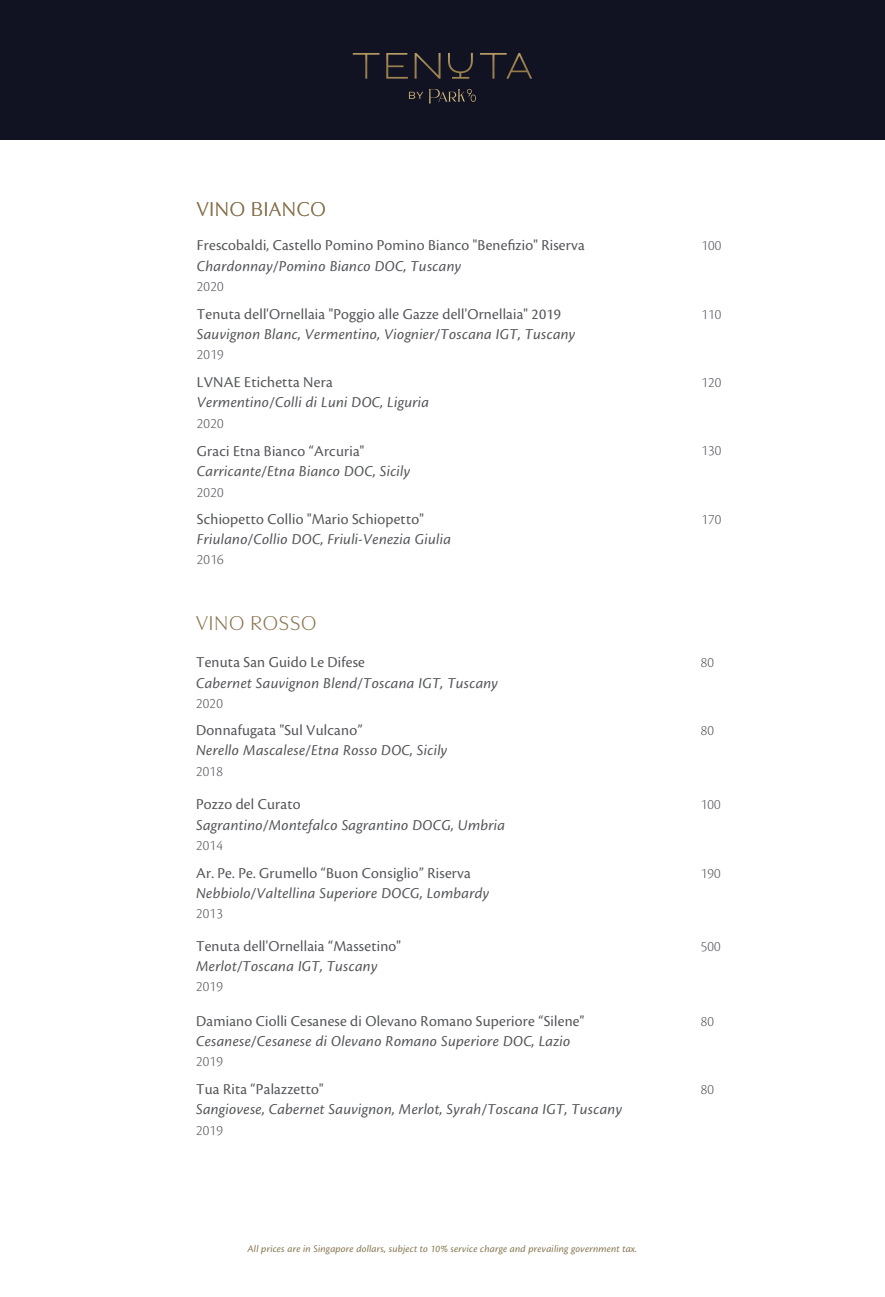
<style>
.page{position:relative;width:885px;height:1297px;background:#fff}
.page>*{position:absolute;margin:0;border:0;box-sizing:border-box;transform-origin:0 0}
.t1{font:21px "Utile Display";letter-spacing:.045em;color:#89744f}
.t2{font:italic 15.75px "Cronos Pro";letter-spacing:.015em;color:#54555a}
.t3{font:15.75px "Cronos Pro Subh";letter-spacing:.015em;color:#54555a}
.t4{font:15px "Cronos Pro Lt Subh";letter-spacing:.015em;color:#54555a}
.t5{font:italic 10.5px "Cronos Pro";letter-spacing:.015em;color:#86764f}
</style>
<div class="page">
<div style="left:0;top:0;width:885px;height:139px;background:#111222"></div>
<img style="left:353px;top:53px;width:179px;height:50px">
<h1 class="t1" style="left:197px;top:193px;width:130px">VINO BIANCO</h1>
<p class="t3" style="left:197px;top:236px;width:389px">Frescobaldi, Castello Pomino Pomino Bianco "Benefizio" Riserva</p>
<p class="t2" style="left:197px;top:257px;width:266px">Chardonnay/Pomino Bianco DOC, Tuscany</p>
<p class="t4" style="left:197px;top:277px;width:28px">2020</p>
<p class="t3" style="left:197px;top:305px;width:365px">Tenuta dell'Ornellaia "Poggio alle Gazze dell'Ornellaia" 2019</p>
<p class="t2" style="left:197px;top:325px;width:380px">Sauvignon Blanc, Vermentino, Viognier/Toscana IGT, Tuscany</p>
<p class="t4" style="left:197px;top:346px;width:28px">2019</p>
<p class="t3" style="left:197px;top:373px;width:137px">LVNAE Etichetta Nera</p>
<p class="t2" style="left:197px;top:393px;width:234px">Vermentino/Colli di Luni DOC, Liguria</p>
<p class="t4" style="left:197px;top:414px;width:28px">2020</p>
<p class="t3" style="left:197px;top:442px;width:169px">Graci Etna Bianco “Arcuria"</p>
<p class="t2" style="left:197px;top:462px;width:215px">Carricante/Etna Bianco DOC, Sicily</p>
<p class="t4" style="left:197px;top:483px;width:28px">2020</p>
<p class="t3" style="left:197px;top:510px;width:228px">Schiopetto Collio "Mario Schiopetto"</p>
<p class="t2" style="left:197px;top:530px;width:256px">Friulano/Collio DOC, Friuli-Venezia Giulia</p>
<p class="t4" style="left:197px;top:551px;width:28px">2016</p>
<h1 class="t1" style="left:196px;top:606px;width:122px">VINO ROSSO</h1>
<p class="t3" style="left:196px;top:653px;width:170px">Tenuta San Guido Le Difese</p>
<p class="t2" style="left:196px;top:674px;width:303px">Cabernet Sauvignon Blend/Toscana IGT, Tuscany</p>
<p class="t4" style="left:196px;top:695px;width:28px">2020</p>
<p class="t3" style="left:196px;top:721px;width:168px">Donnafugata "Sul Vulcano”</p>
<p class="t2" style="left:196px;top:742px;width:253px">Nerello Mascalese/Etna Rosso DOC, Sicily</p>
<p class="t4" style="left:196px;top:762px;width:28px">2018</p>
<p class="t3" style="left:196px;top:795px;width:106px">Pozzo del Curato</p>
<p class="t2" style="left:196px;top:816px;width:310px">Sagrantino/Montefalco Sagrantino DOCG, Umbria</p>
<p class="t4" style="left:196px;top:837px;width:28px">2014</p>
<p class="t3" style="left:196px;top:864px;width:276px">Ar. Pe. Pe. Grumello “Buon Consiglio” Riserva</p>
<p class="t2" style="left:196px;top:884px;width:295px">Nebbiolo/Valtellina Superiore DOCG, Lombardy</p>
<p class="t4" style="left:196px;top:905px;width:28px">2013</p>
<p class="t3" style="left:196px;top:937px;width:206px">Tenuta dell'Ornellaia “Massetino"</p>
<p class="t2" style="left:196px;top:957px;width:183px">Merlot/Toscana IGT, Tuscany</p>
<p class="t4" style="left:196px;top:978px;width:28px">2019</p>
<p class="t3" style="left:196px;top:1012px;width:389px">Damiano Ciolli Cesanese di Olevano Romano Superiore “Silene"</p>
<p class="t2" style="left:196px;top:1032px;width:375px">Cesanese/Cesanese di Olevano Romano Superiore DOC, Lazio</p>
<p class="t4" style="left:196px;top:1053px;width:28px">2019</p>
<p class="t3" style="left:196px;top:1080px;width:129px">Tua Rita “Palazzetto"</p>
<p class="t2" style="left:196px;top:1100px;width:427px">Sangiovese, Cabernet Sauvignon, Merlot, Syrah/Toscana IGT, Tuscany</p>
<p class="t4" style="left:196px;top:1121px;width:28px">2019</p>
<p class="t5" style="left:247px;top:1242px;width:391px">All prices are in Singapore dollars, subject to 10% service charge and prevailing government tax.</p>
<p class="t4" style="left:701px;top:237px;width:21px">100</p>
<p class="t4" style="left:701px;top:305px;width:21px">110</p>
<p class="t4" style="left:701px;top:374px;width:21px">120</p>
<p class="t4" style="left:701px;top:441px;width:21px">130</p>
<p class="t4" style="left:701px;top:510px;width:21px">170</p>
<p class="t4" style="left:700px;top:654px;width:15px">80</p>
<p class="t4" style="left:700px;top:722px;width:15px">80</p>
<p class="t4" style="left:700px;top:796px;width:21px">100</p>
<p class="t4" style="left:700px;top:864px;width:21px">190</p>
<p class="t4" style="left:700px;top:938px;width:21px">500</p>
<p class="t4" style="left:700px;top:1012px;width:15px">80</p>
<p class="t4" style="left:700px;top:1081px;width:15px">80</p>
</div>
